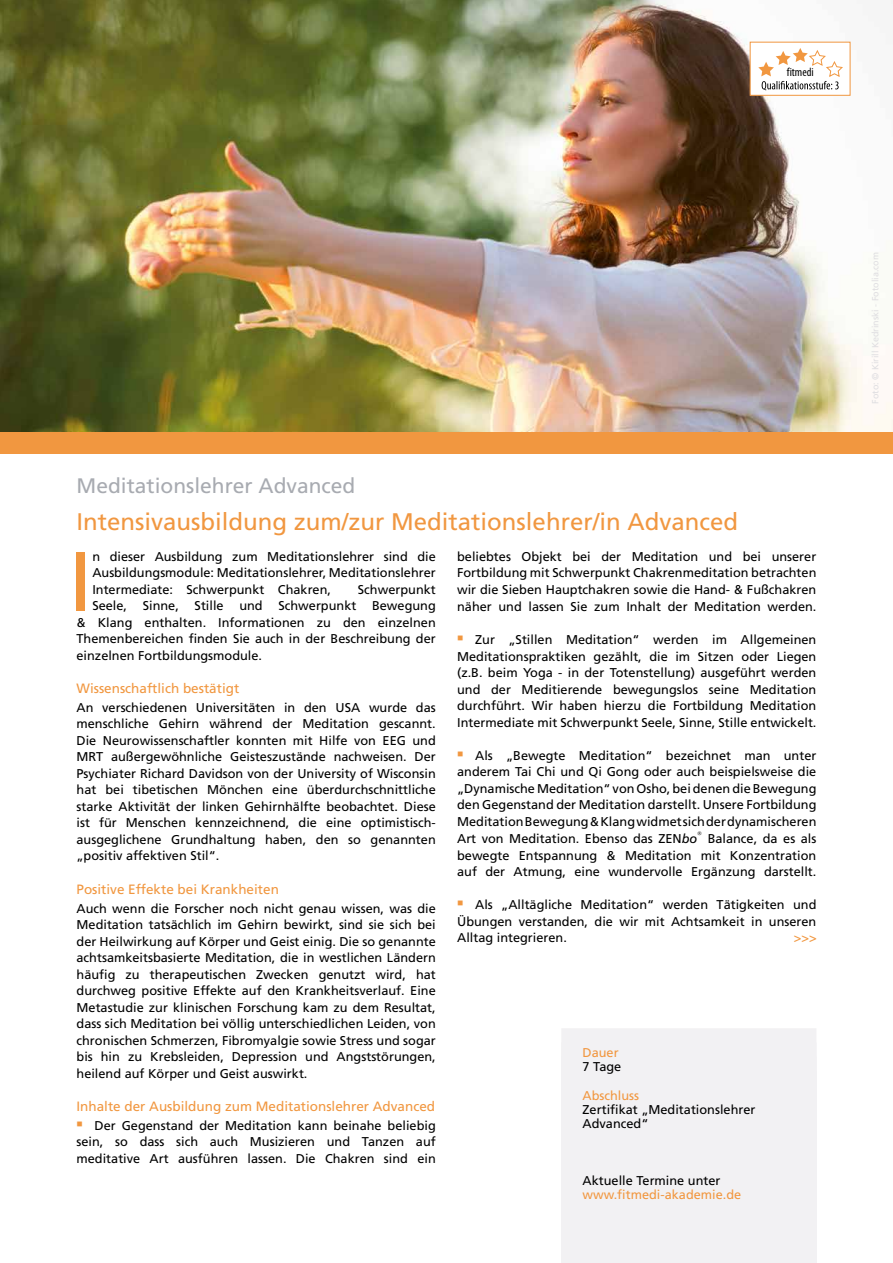
<style>
.page{position:relative;width:893px;height:1263px;background:#fff}
.page>*{position:absolute;margin:0;border:0;box-sizing:border-box;transform-origin:0 0}
.t1{font:83.7px "Frutiger";color:#f19740}
.t2{font:24px "Frutiger";color:#f19740}
.t3{font:21px "Frutiger";color:#a8abb1}
.t4{font:13.5px "Frutiger";color:#f19740}
.t5{font:12.75px/16.5px "Frutiger";color:#000;text-align:justify}
.t6{font:12.75px/14.2px "Frutiger";color:#f19740}
.t7{font:condensed 12px "Myriad Pro";color:#000}
.t8{font:9px "Frutiger";color:#dfdee1}
.s1{font-family:"Garamond";font-size:18px;color:#f19740}
.s2{font-style:italic}
.s3{font-family:"Nueva Std";font-size:18px}
.s4{color:#000}
.s5{color:#f19740}
</style>
<div class="page">
<img style="left:0;top:0;width:893px;height:433px">
<div style="left:0;top:433px;width:893px;height:21px;background:#f19740"></div>
<div style="left:561px;top:1028px;width:255px;height:29px;background:#f2f1f3"></div>
<div style="left:561px;top:1057px;width:255px;height:28px;background:#f2f1f3"></div>
<div style="left:561px;top:1085px;width:255px;height:29px;background:#f2f1f3"></div>
<div style="left:561px;top:1114px;width:255px;height:28px;background:#f2f1f3"></div>
<div style="left:561px;top:1142px;width:255px;height:29px;background:#f2f1f3"></div>
<div style="left:561px;top:1171px;width:255px;height:92px;background:#f2f1f3"></div>
<div style="left:750px;top:42px;width:100px;height:54px;background:#fff;border:1px solid #f19740"></div>
<svg style="left:758px;top:48px;width:85px;height:42px"></svg>
<p class="t7" style="left:787px;top:65px;width:28px">fitmedi</p>
<p class="t3" style="left:77px;top:473px;width:280px">Meditationslehrer Advanced</p>
<p class="t2" style="left:77px;top:508px;width:663px">Intensivausbildung zum/zur Meditationslehrer/in Advanced</p>
<p class="t1" style="left:69px;top:532px;width:25px">I</p>
<p class="t5" style="left:92px;top:548px;width:345px;text-align:right">n dieser Ausbildung zum Meditationslehrer sind die<br>Ausbildungsmodule: Meditationslehrer, Meditationslehrer<br>hcS w pre u n tk</p>
<p class="t5" style="left:92px;top:581px;width:82px">nI mret de :etai</p>
<p class="t5" style="left:92px;top:598px;width:345px">Seele, Sinne, Stille und Schwerpunkt Bewegung</p>
<p class="t5" style="left:77px;top:614px;width:361px">&amp; Klang enthalten. Informationen zu den einzelnen</p>
<p class="t5" style="left:77px;top:631px;width:361px">Themenbereichen finden Sie auch in der Beschreibung der</p>
<p class="t5" style="left:77px;top:647px;width:187px">einzelnen Fortbildungsmodule.</p>
<p class="t4" style="left:77px;top:680px;width:164px">Wissenschaftlich bestätigt</p>
<p class="t5" style="left:77px;top:699px;width:361px">An verschiedenen Universitäten in den USA wurde das menschliche Gehirn während der Meditation gescannt.<br>Die Neurowissenschaftler konnten mit Hilfe von EEG und MRT außergewöhnliche Geisteszustände nachweisen. Der Psychiater Richard Davidson von der University of Wisconsin hat bei tibetischen Mönchen eine überdurchschnittliche starke Aktivität der linken Gehirnhälfte beobachtet. Diese ist für Menschen kennzeichnend, die eine optimistisch&shy;ausgeglichene Grundhaltung haben, den so genannten „positiv affektiven Stil“.</p>
<p class="t4" style="left:77px;top:881px;width:204px">Positive Effekte bei Krankheiten</p>
<p class="t5" style="left:77px;top:900px;width:361px">Auch wenn die Forscher noch nicht genau wissen, was die Meditation tatsächlich im Gehirn bewirkt, sind sie sich bei der Heilwirkung auf Körper und Geist einig. Die so genannte achtsamkeitsbasierte Meditation, die in westlichen Ländern häufig zu therapeutischen Zwecken genutzt wird, hat durchweg positive Effekte auf den Krankheitsverlauf. Eine Metastudie zur klinischen Forschung kam zu dem Resultat, dass sich Meditation bei völlig unterschiedlichen Leiden, von chronischen Schmerzen, Fibromyalgie sowie Stress und sogar bis hin zu Krebsleiden, Depression und Angststörungen, heilend auf Körper und Geist auswirkt.</p>
<p class="t4" style="left:77px;top:1099px;width:360px">Inhalte der Ausbildung zum Meditationslehrer Advanced</p>
<p class="t5" style="left:77px;top:1117px;width:361px"><span class="s1">▪</span> Der Gegenstand der Meditation kann beinahe beliebig sein, so dass sich auch Musizieren und Tanzen auf meditative Art ausführen lassen. Die Chakren sind ein</p>
<p class="t5" style="left:187px;top:581px;width:79px">hcS w pre u n tk</p>
<p class="t5" style="left:278px;top:581px;width:55px">C h nerka ,</p>
<p class="t5" style="left:457px;top:548px;width:361px">beliebtes Objekt bei der Meditation und bei unserer Fortbildung mit Schwerpunkt Chakrenmeditation betrachten wir die Sieben Hauptchakren sowie die Hand- &amp; Fußchakren näher und lassen Sie zum Inhalt der Meditation werden.</p>
<p class="t5" style="left:457px;top:632px;width:361px"><span class="s1">▪</span> Zur „Stillen Meditation“ werden im Allgemeinen Meditationspraktiken gezählt, die im Sitzen oder Liegen (z.B. beim Yoga - in der Totenstellung) ausgeführt werden und der Meditierende bewegungslos seine Meditation durchführt. Wir haben hierzu die Fortbildung Meditation Intermediate mit Schwerpunkt Seele, Sinne, Stille entwickelt.</p>
<p class="t5" style="left:457px;top:747px;width:361px;text-align:right"><span class="s1">▪</span> Als „Bewegte Meditation“ bezeichnet man unter anderem Tai Chi und Qi Gong oder auch beispielsweise die „Dynamische Meditation“ von Osho, bei denen die Bewegung den Gegenstand der Meditation darstellt. Unsere Fortbildung Meditation Bewegung &amp; Klang widmet sich der dynamischeren Art von Meditation. Ebenso das ZEN<span class="s2">bo</span><span class="s3">®</span> Balance, da es als bewegte Entspannung &amp; Meditation mit Konzentration d .tl letsra</p>
<p class="t5" style="left:457px;top:863px;width:21px">ua f</p>
<p class="t5" style="left:457px;top:896px;width:361px"><span class="s1">▪</span> Als „Alltägliche Meditation“ werden Tätigkeiten und Übungen verstanden, die wir mit Achtsamkeit in unseren Alltag integrieren.</p>
<p class="t5" style="left:485px;top:863px;width:21px">d re</p>
<p class="t5" style="left:608px;top:863px;width:76px">w u n d ovre el l</p>
<p class="t5" style="left:574px;top:863px;width:27px">nie e</p>
<p class="t5" style="left:514px;top:863px;width:54px">A mt ung,</p>
<p class="t5" style="left:691px;top:863px;width:66px">grE nä uz n g</p>
<p class="t6" style="left:794px;top:930px;width:24px">&gt;&gt;&gt;</p>
<p class="t6" style="left:583px;top:1045px;width:40px">Dauer<br><span class="s4">7 Tage</span></p>
<p class="t5" style="left:583px;top:1088px;width:174px;line-height:14.2px;text-align:left"><span class="s5">Abschluss<br></span>Zertifikat „Meditationslehrer<br>Advanced“</p>
<p class="t6" style="left:583px;top:1173px;width:160px"><span class="s4">Aktuelle Termine unter </span>www.fitmedi-akademie.de</p>
<p class="t8" style="left:870px;top:404px;width:153px;rotate:-90deg">Foto: © Kirill Kedrinski - Fotolia.com</p>
</div>
